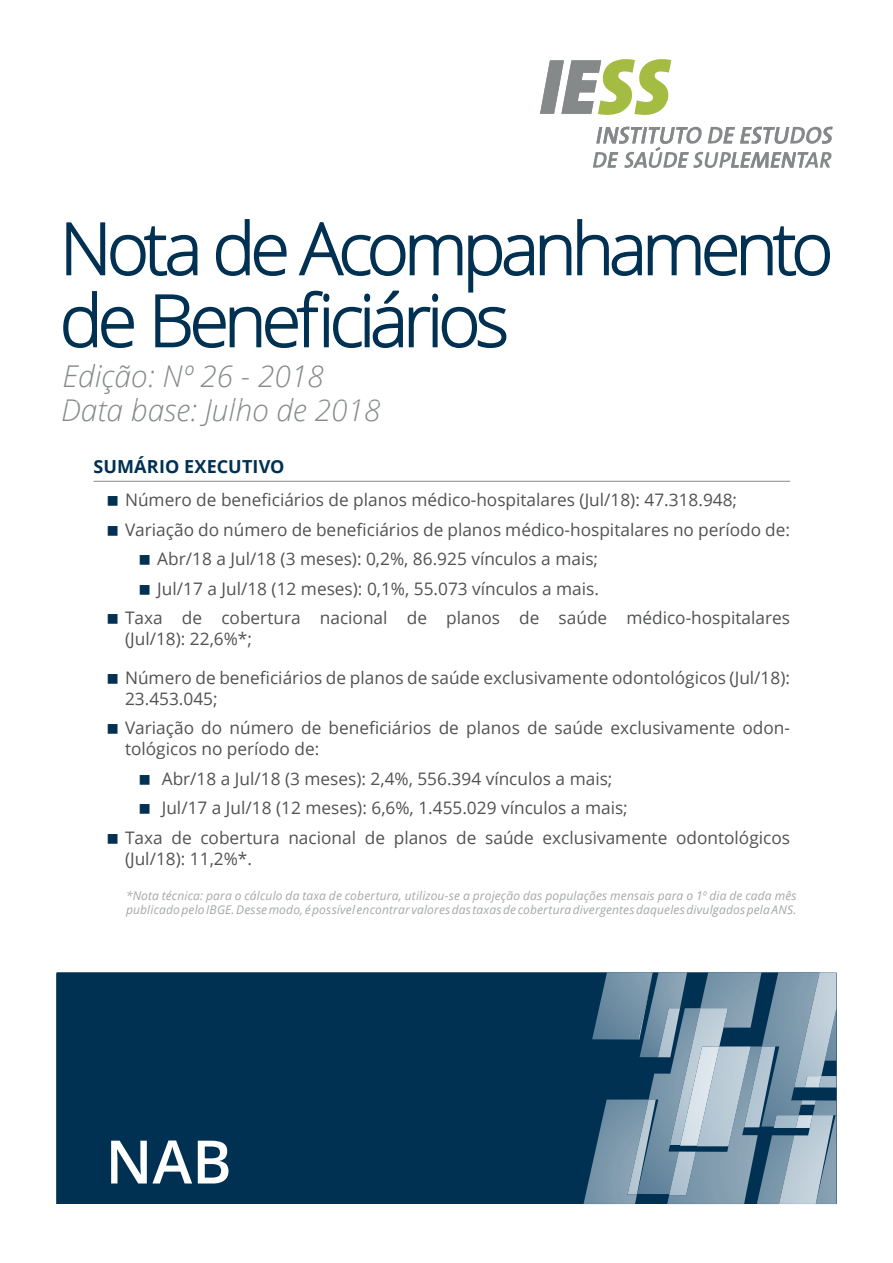
<style>
.page{position:relative;width:893px;height:1263px;background:#fff}
.page>*{position:absolute;margin:0;border:0;box-sizing:border-box;transform-origin:0 0}
.t1{font:300 72px/72px "Open Sans";letter-spacing:-.07em;color:#003052}
.t2{font:600 60px "Open Sans";color:#fff}
.t3{font:italic 300 30px "Open Sans";color:#868a8b}
.t4{font:700 18px "Open Sans";letter-spacing:.005em;color:#003152}
.t5{font:17.25px/21px "Open Sans";color:#515252}
.t6{font:italic 12px/13.5px "Open Sans";letter-spacing:.015em;color:#a4a7a8}
</style>
<div class="page">
<svg style="left:540px;top:59px;width:131px;height:56px"></svg>
<svg style="left:593px;top:126px;width:240px;height:42px"></svg>
<svg style="left:63px;top:219px;width:767px;height:129px"></svg>
<hr style="left:94px;top:481px;width:696px;height:1px;background:#868a8b">
<div style="left:57px;top:973px;width:779px;height:231px;background:#003052"></div>
<img style="left:637px;top:1039px;width:30px;height:155px">
<img style="left:640px;top:972px;width:47px;height:85px">
<img style="left:658px;top:1008px;width:12px;height:49px">
<img style="left:583px;top:1099px;width:54px;height:105px">
<img style="left:627px;top:1099px;width:29px;height:96px">
<img style="left:592px;top:972px;width:61px;height:67px">
<img style="left:638px;top:984px;width:12px;height:55px">
<img style="left:761px;top:972px;width:59px;height:143px">
<svg style="left:816px;top:1204px;width:20px;height:1px"></svg>
<img style="left:813px;top:1100px;width:23px;height:104px">
<img style="left:801px;top:1100px;width:15px;height:5px">
<img style="left:794px;top:972px;width:42px;height:115px">
<img style="left:821px;top:1076px;width:15px;height:11px">
<img style="left:805px;top:1076px;width:16px;height:11px">
<img style="left:700px;top:972px;width:61px;height:55px">
<img style="left:670px;top:1008px;width:58px;height:38px">
<svg style="left:757px;top:1204px;width:22px;height:1px"></svg>
<img style="left:762px;top:1135px;width:17px;height:69px">
<img style="left:774px;top:1115px;width:5px;height:13px">
<img style="left:779px;top:1115px;width:54px;height:89px">
<img style="left:796px;top:1115px;width:17px;height:13px">
<img style="left:667px;top:1046px;width:95px;height:158px">
<img style="left:669px;top:1151px;width:27px;height:44px">
<img style="left:751px;top:1046px;width:24px;height:81px">
<img style="left:719px;top:1046px;width:32px;height:100px">
<img style="left:680px;top:1046px;width:39px;height:100px">
<h1 class="t1" style="left:60px;top:210px;width:775px">Nota de Acompanhamento de Beneficiários</h1>
<h3 class="t3" style="left:62px;top:355px;width:263px">Edição: Nº 26 - 2018</h3>
<h3 class="t3" style="left:61px;top:389px;width:321px">Data base: Julho de 2018</h3>
<p class="t4" style="left:94px;top:453px;width:192px">SUMÁRIO EXECUTIVO</p>
<p class="t5" style="left:125px;top:489px;width:614px">Número de beneficiários de planos médico-hospitalares (Jul/18): 47.318.948;</p>
<p class="t5" style="left:125px;top:519px;width:666px">Variação do número de beneficiários de planos médico-hospitalares no período de:</p>
<p class="t5" style="left:157px;top:548px;width:442px">Abr/18 a Jul/18 (3 meses): 0,2%, 86.925 vínculos a mais;</p>
<p class="t5" style="left:157px;top:578px;width:443px">Jul/17 a Jul/18 (12 meses): 0,1%, 55.073 vínculos a mais.</p>
<p class="t5" style="left:125px;top:607px;width:666px">Taxa de cobertura nacional de planos de saúde médico-hospitalares</p>
<p class="t5" style="left:125px;top:628px;width:129px">(Jul/18): 22,6%*;</p>
<p class="t5" style="left:125px;top:667px;width:666px">Número de beneficiários de planos de saúde exclusivamente odontológicos (Jul/18):<br>23.453.045;</p>
<p class="t5" style="left:125px;top:717px;width:666px">Variação do número de beneficiários de planos de saúde exclusivamente odon&shy;tológicos no período de:</p>
<p class="t5" style="left:162px;top:768px;width:452px">Abr/18 a Jul/18 (3 meses): 2,4%, 556.394 vínculos a mais;</p>
<p class="t5" style="left:162px;top:797px;width:468px">Jul/17 a Jul/18 (12 meses): 6,6%, 1.455.029 vínculos a mais;</p>
<p class="t5" style="left:125px;top:827px;width:666px">Taxa de cobertura nacional de planos de saúde exclusivamente odontológicos</p>
<p class="t5" style="left:125px;top:848px;width:129px">(Jul/18): 11,2%*.</p>
<p class="t6" style="left:126px;top:889px;width:672px">*Nota técnica: para o cálculo da taxa de cobertura, utilizou-se a projeção das populações mensais para o 1º dia de cada mês publicado pelo IBGE. Desse modo, é possível encontrar valores das taxas de cobertura divergentes daqueles divulgados pela ANS.</p>
<h2 class="t2" style="left:105px;top:1120px;width:128px">NAB</h2>
</div>
